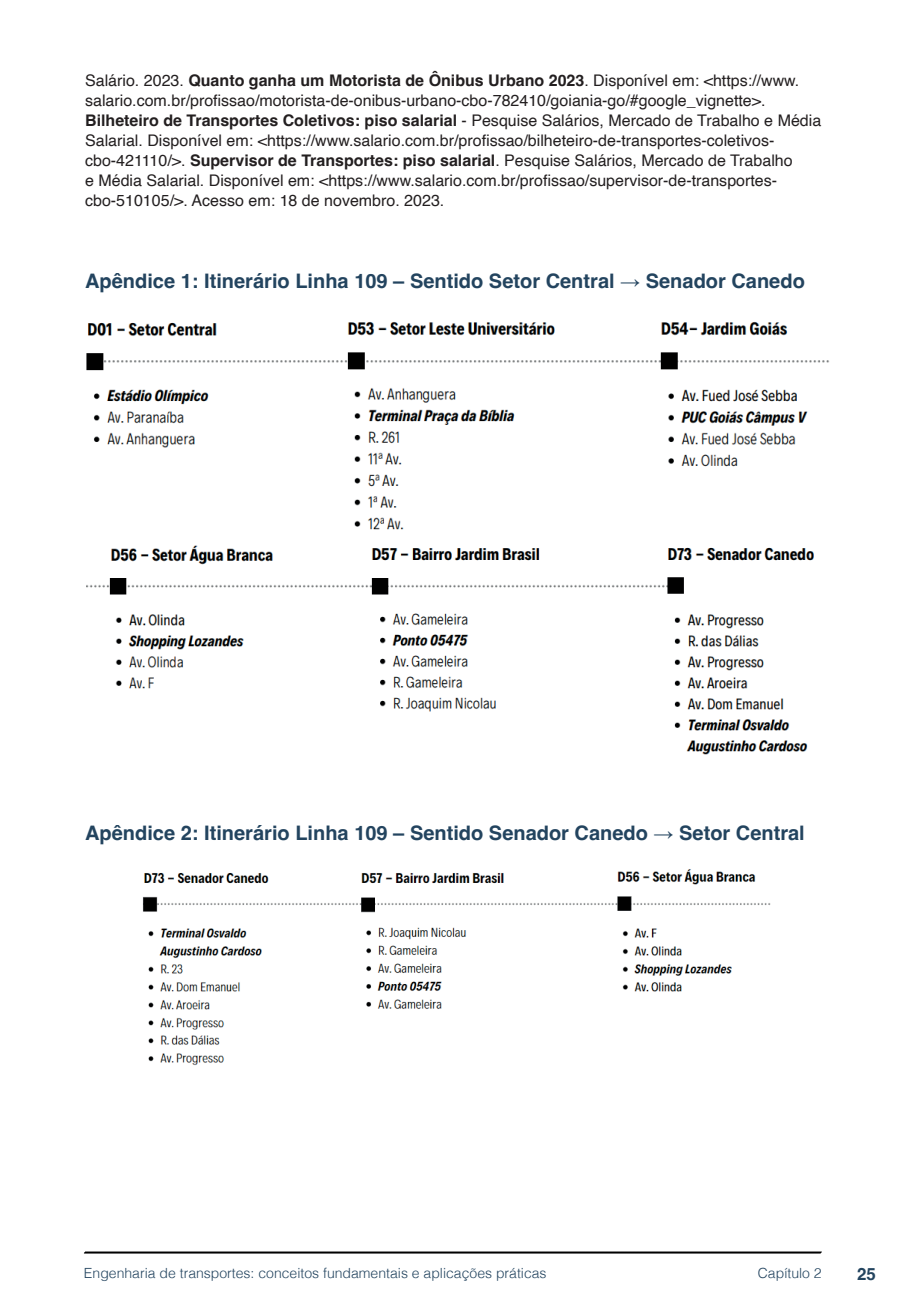
<style>
.page{position:relative;width:908px;height:1304px;background:#fff}
.page>*{position:absolute;margin:0;border:0;box-sizing:border-box;transform-origin:0 0}
.t1{font:700 20px "Helvetica";color:#23445f}
.t2{font:700 16.8px "Helvetica";color:#23445f}
.t3{font:16px/20px "Helvetica";color:#231f20}
.t4{font:300 14px "Helvetica";color:#23445f}
.s1{font-weight:700}
.s2{font-family:"Arial";font-weight:400}
</style>
<div class="page">
<svg style="left:84px;top:1251px;width:737px;height:3px;background:#515151"></svg>
<img style="left:86px;top:321px;width:743px;height:209px">
<img style="left:86px;top:545px;width:728px;height:210px">
<img style="left:142px;top:869px;width:628px;height:196px">
<p class="t3" style="left:85px;top:71px;width:737px">Salário. 2023. <span class="s1">Quanto ganha um Motorista de Ônibus Urbano 2023</span>. Disponível em: &lt;https://www. salario.com.br/profissao/motorista-de-onibus-urbano-cbo-782410/goiania-go/#google_vignette&gt;.<br><span class="s1">Bilheteiro de Transportes Coletivos: piso salarial</span> - Pesquise Salários, Mercado de Trabalho e Média Salarial. Disponível em: &lt;https://www.salario.com.br/profissao/bilheteiro-de-transportes-coletivos&shy;cbo-421110/&gt;. <span class="s1">Supervisor de Transportes: piso salarial</span>. Pesquise Salários, Mercado de Trabalho<br>e Média Salarial. Disponível em: &lt;https://www.salario.com.br/profissao/supervisor-de-transportes&shy;cbo-510105/&gt;. Acesso em: 18 de novembro. 2023.</p>
<p class="t1" style="left:85px;top:269px;width:721px">Apêndice 1: Itinerário Linha 109 – Sentido Setor Central <span class="s2">→</span> Senador Canedo</p>
<p class="t1" style="left:85px;top:821px;width:721px">Apêndice 2: Itinerário Linha 109 – Sentido Senador Canedo <span class="s2">→</span> Setor Central</p>
<p class="t4" style="left:84px;top:1261px;width:464px">Engenharia de transportes: conceitos fundamentais e aplicações práticas</p>
<p class="t4" style="left:757px;top:1261px;width:65px">Capítulo 2</p>
<p class="t2" style="left:856px;top:1264px;width:20px">25</p>
</div>
